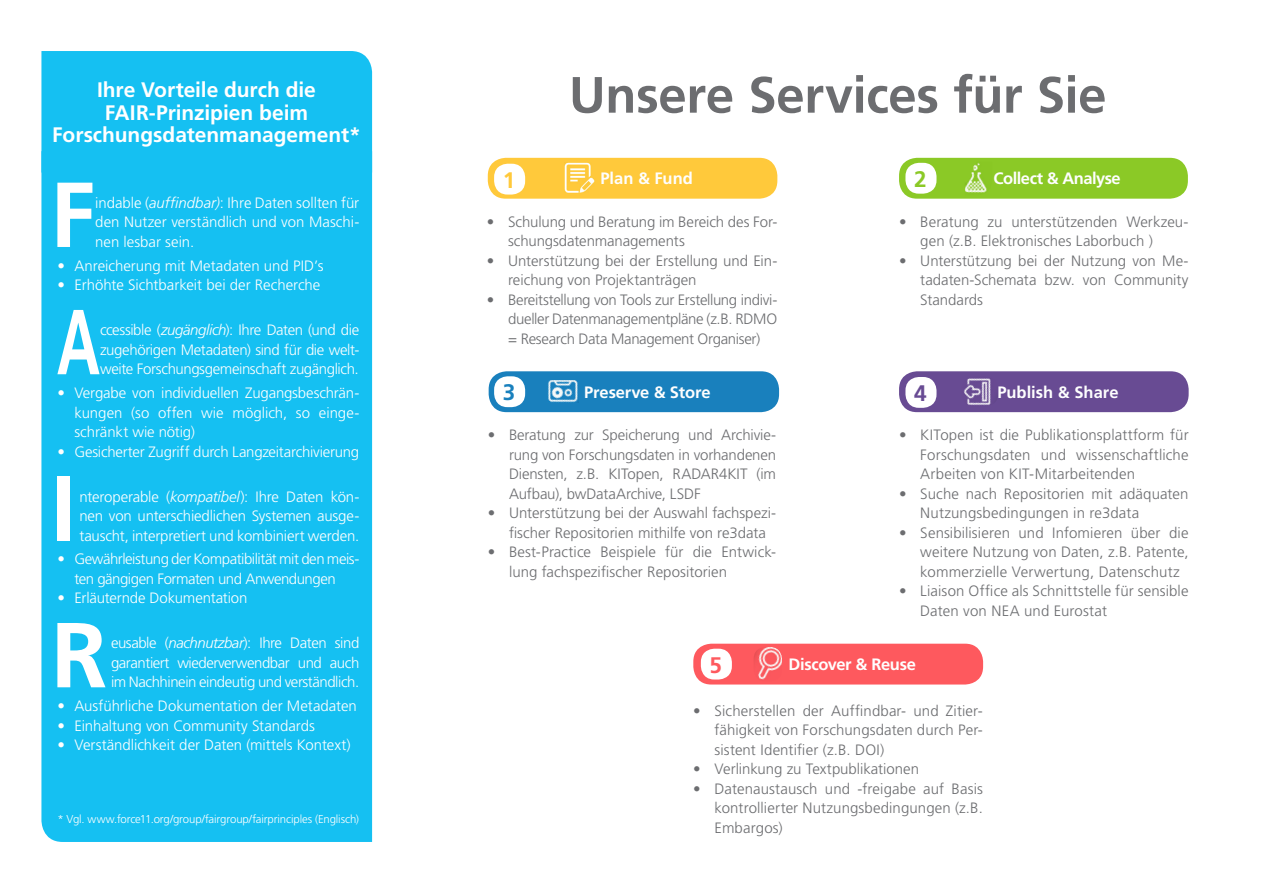
<style>
.page{position:relative;width:1263px;height:893px;background:#fff}
.page>*{position:absolute;margin:0;border:0;box-sizing:border-box;transform-origin:0 0}
.t1{font:700 92.1px "Frutiger LT Std";color:#fff}
.t2{font:700 92.1px "Frutiger LT Std";color:#fff;scale:.65 1}
.t3{font:700 51px "Frutiger LT Std";letter-spacing:-.01em;color:#6c6d70}
.t4{font:700 22.5px "Frutiger LT Std";color:#ffc93b}
.t5{font:700 22.5px "Frutiger LT Std";color:#8bc926}
.t6{font:700 22.5px "Frutiger LT Std";color:#1980bd}
.t7{font:700 22.5px "Frutiger LT Std";color:#684b93}
.t8{font:700 22.5px "Frutiger LT Std";color:#fe595e}
.t9{font:700 21px/22.5px "Frutiger LT Std";letter-spacing:-.005em;color:#fff;text-align:center}
.t10{font:700 16.5px "Frutiger LT Std";letter-spacing:-.01em;color:#fefefe}
.t11{font:700 16.5px "Frutiger LT Std";letter-spacing:-.03em;color:#fefefe}
.t12{font:300 15px/19.5px "Frutiger LT Std";color:#6c6d70}
.t13{font:300 15px/19.5px "Frutiger LT Std";letter-spacing:-.01em;color:#fff;text-align:justify}
.t14{font:300 15px/19.5px "Frutiger LT Std";letter-spacing:-.035em;color:#fff;text-align:center}
.t15{font:300 11.4px "Frutiger LT Std";letter-spacing:-.01em;color:#fff}
.s1{font-style:italic}
.s2{font-size:15.75px}
</style>
<div class="page">
<div style="left:488px;top:158px;width:289px;height:41px;background:#ffc93b;border-radius:18px"></div>
<div style="left:494px;top:164px;width:31px;height:31px;background:#fff;border-radius:14px"></div>
<img style="left:564px;top:162px;width:31px;height:31px">
<div style="left:899px;top:158px;width:289px;height:41px;background:#8bc926;border-radius:18px"></div>
<img style="left:965px;top:163px;width:22px;height:30px">
<div style="left:905px;top:163px;width:31px;height:31px;background:#fff;border-radius:14px"></div>
<div style="left:489px;top:371px;width:290px;height:41px;background:#1980bd;border-radius:18px"></div>
<img style="left:548px;top:380px;width:30px;height:23px">
<div style="left:494px;top:376px;width:31px;height:31px;background:#fff;border-radius:14px"></div>
<div style="left:899px;top:371px;width:290px;height:41px;background:#684b93;border-radius:18px"></div>
<img style="left:964px;top:378px;width:27px;height:27px">
<div style="left:905px;top:377px;width:31px;height:31px;background:#fff;border-radius:14px"></div>
<div style="left:693px;top:644px;width:290px;height:40px;background:#fe595e;border-radius:18px"></div>
<img style="left:754px;top:647px;width:28px;height:33px">
<div style="left:701px;top:649px;width:31px;height:30px;background:#fff;border-radius:14px"></div>
<div style="left:41px;top:51px;width:331px;height:100px;background:#15c0f2"></div>
<div style="left:41px;top:151px;width:331px;height:691px;background:#15c0f2"></div>
<p class="t9" style="left:97px;top:79px;width:220px">Ihre Vorteile durch die<br>FAIR-Prinzipien beim</p>
<p class="t9" style="left:52px;top:124px;width:310px">Forschungsdatenmanagement*</p>
<p class="t1" style="left:50px;top:161px;width:47px">F</p>
<p class="t13" style="left:95px;top:193px;width:266px">indable (<span class="s1">auffindbar)</span>: Ihre Daten sollten für den Nutzer verständlich und von Maschi&shy;nen lesbar sein.</p>
<p class="t13" style="left:57px;top:256px;width:268px">• Anreicherung mit Metadaten und PID’s</p>
<p class="t13" style="left:57px;top:276px;width:265px">• Erhöhte Sichtbarkeit bei der Recherche</p>
<p class="t2" style="left:57px;top:288px;width:68px">A</p>
<p class="t13" style="left:100px;top:321px;width:261px">ccessible (<span class="s1">zugänglich</span>): Ihre Daten (und die zugehörigen Metadaten) sind für die welt&shy;weite Forschungsgemeinschaft zugänglich<span class="s2">.</span></p>
<p class="t13" style="left:74px;top:383px;width:286px;text-indent:-17px">• Vergabe von individuellen Zugangsbeschrän&shy;kungen (so offen wie möglich, so einge&shy;schränkt wie nötig)</p>
<p class="t13" style="left:57px;top:442px;width:303px">• Gesicherter Zugriff durch Langzeitarchivierung</p>
<p class="t1" style="left:51px;top:454px;width:27px">I</p>
<p class="t13" style="left:79px;top:487px;width:281px">nteroperable (<span class="s1">kompatibel</span>): Ihre Daten kön&shy;nen von unterschiedlichen Systemen ausge&shy;tauscht, interpretiert und kombiniert werden.</p>
<p class="t14" style="left:57px;top:550px;width:303px">• Gewährleistung der Kompatibilität mit den meis&shy;ten gängigen Formaten und Anwendungen</p>
<p class="t13" style="left:57px;top:589px;width:192px">• Erläuternde Dokumentation</p>
<p class="t1" style="left:51px;top:601px;width:58px">R</p>
<p class="t13" style="left:111px;top:634px;width:250px">eusable (<span class="s1">nachnutzbar</span>): Ihre Daten sind garantiert wiederverwendbar und auch im Nachhinein eindeutig und verständlich.</p>
<p class="t13" style="left:57px;top:696px;width:301px">• Ausführliche Dokumentation der Metadaten</p>
<p class="t13" style="left:57px;top:716px;width:259px">• Einhaltung von Community Standards</p>
<p class="t13" style="left:57px;top:735px;width:295px">• Verständlichkeit der Daten (mittels Kontext)</p>
<p class="t15" style="left:57px;top:813px;width:303px">* Vgl. www.force11.org/group/fairgroup/fairprinciples (Englisch)</p>
<p class="t3" style="left:569px;top:65px;width:539px">Unsere Services für Sie</p>
<p class="t4" style="left:503px;top:167px;width:14px">1</p>
<p class="t10" style="left:600px;top:169px;width:94px">Plan &amp; Fund</p>
<p class="t12" style="left:508px;top:212px;width:271px;text-indent:-21px">• Schulung und Beratung im Bereich des For&shy;schungsdatenmanagements</p>
<p class="t12" style="left:508px;top:251px;width:271px;text-indent:-21px">• Unterstützung bei der Erstellung und Ein&shy;reichung von Projektanträgen</p>
<p class="t12" style="left:508px;top:290px;width:271px;text-align:justify;text-indent:-21px">• Bereitstellung von Tools zur Erstellung indivi&shy;dueller Datenmanagementpläne (z.B. RDMO = Research Data Management Organiser)</p>
<p class="t6" style="left:503px;top:379px;width:14px">3</p>
<p class="t10" style="left:584px;top:382px;width:128px">Preserve &amp; Store</p>
<p class="t12" style="left:509px;top:426px;width:269px;text-align:justify;text-indent:-21px">• Beratung zur Speicherung und Archivie&shy;rung von Forschungsdaten in vorhandenen Diensten, z.B. KITopen, RADAR4KIT (im Aufbau), bwDataArchive, LSDF</p>
<p class="t12" style="left:509px;top:504px;width:269px;text-indent:-21px">• Unterstützung bei der Auswahl fachspezi&shy;fischer Repositorien mithilfe von re3data</p>
<p class="t12" style="left:509px;top:543px;width:269px;text-indent:-21px">• Best-Practice Beispiele für die Entwick&shy;lung fachspezifischer Repositorien</p>
<p class="t5" style="left:914px;top:166px;width:14px">2</p>
<p class="t11" style="left:993px;top:169px;width:129px">Collect &amp; Analyse</p>
<p class="t12" style="left:920px;top:212px;width:270px;text-indent:-21px">• Beratung zu unterstützenden Werkzeu&shy;gen (z.B. Elektronisches Laborbuch )</p>
<p class="t12" style="left:920px;top:251px;width:270px;text-align:justify;text-indent:-21px">• Unterstützung bei der Nutzung von Me&shy;tadaten-Schemata bzw. von Community Standards</p>
<p class="t7" style="left:914px;top:380px;width:14px">4</p>
<p class="t10" style="left:997px;top:382px;width:123px">Publish &amp; Share</p>
<p class="t12" style="left:920px;top:426px;width:270px;text-align:justify;text-indent:-21px">• KITopen ist die Publikationsplattform für Forschungsdaten und wissenschaftliche Arbeiten von KIT-Mitarbeitenden</p>
<p class="t12" style="left:920px;top:484px;width:270px;text-indent:-21px">• Suche nach Repositorien mit adäquaten<br>Nutzungsbedingungen in re3data</p>
<p class="t12" style="left:920px;top:523px;width:270px;text-align:justify;text-indent:-21px">• Sensibilisieren und Infomieren über die weitere Nutzung von Daten, z.B. Patente, kommerzielle Verwertung, Datenschutz</p>
<p class="t12" style="left:920px;top:582px;width:270px;text-indent:-21px">• Liaison Office als Schnittstelle für sensible<br>Daten von NEA und Eurostat</p>
<p class="t8" style="left:710px;top:651px;width:14px">5</p>
<p class="t10" style="left:788px;top:655px;width:129px">Discover &amp; Reuse</p>
<p class="t12" style="left:714px;top:701px;width:270px;text-align:justify;text-indent:-21px">• Sicherstellen der Auffindbar- und Zitier&shy;fähigkeit von Forschungsdaten durch Per&shy;sistent Identifier (z.B. DOI)</p>
<p class="t12" style="left:693px;top:760px;width:227px">• Verlinkung zu Textpublikationen</p>
<p class="t12" style="left:714px;top:779px;width:270px;text-align:justify;text-indent:-21px">• Datenaustausch und -freigabe auf Basis kontrollierter Nutzungsbedingungen (z.B.<br>Embargos)</p>
</div>
